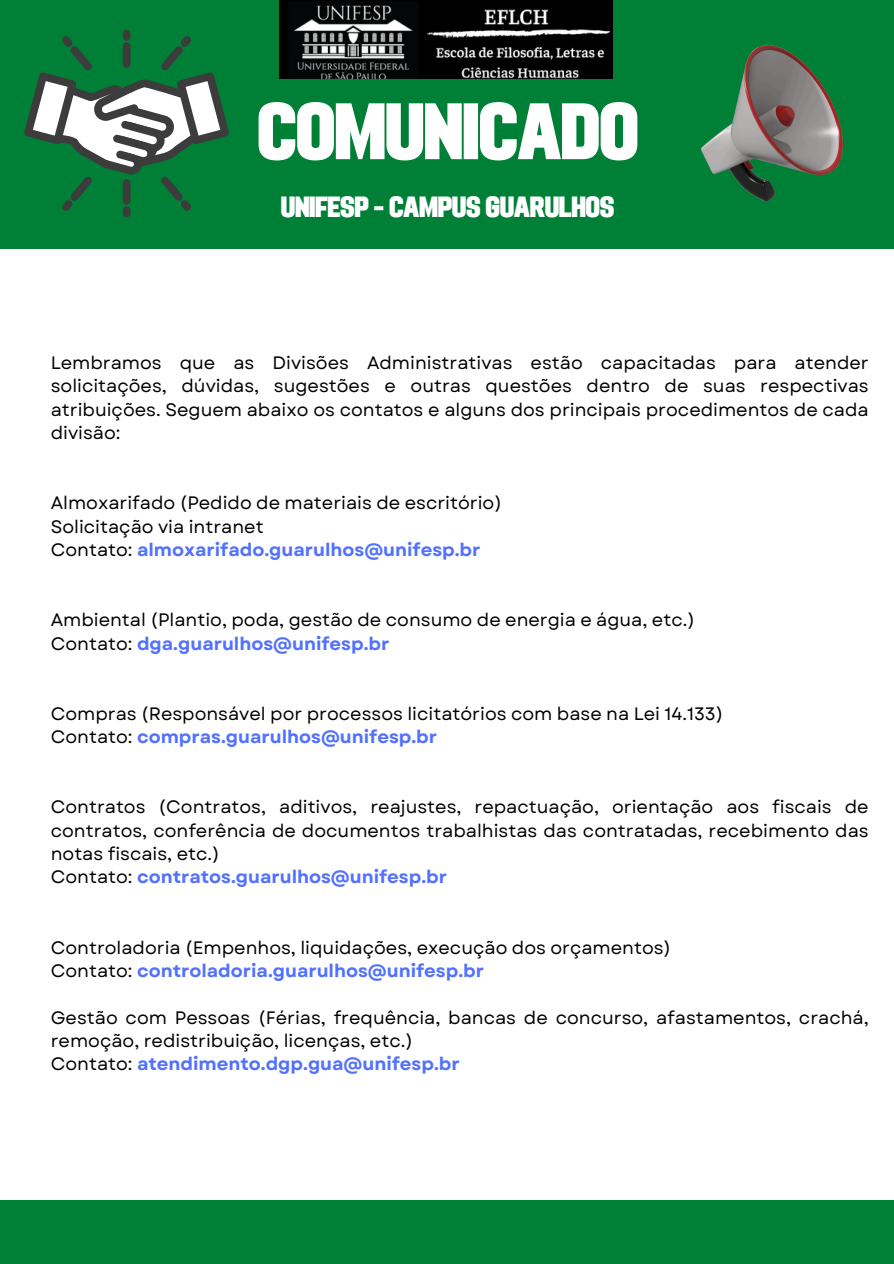
<style>
.page{position:relative;width:894px;height:1264px;background:#fff}
.page>*{position:absolute;margin:0;border:0;box-sizing:border-box;transform-origin:0 0}
.t1{font:79.8px "Adirek Sans 900";letter-spacing:-.015em;color:#fff}
.t2{font:29.25px "Adirek Sans 900";letter-spacing:-.015em;color:#fff}
.t3{font:18px/23.4px "Garet";color:#000;text-align:justify}
.t4{font:700 18px "Garet";color:#5271ff}
.s1{font-weight:400;color:#000}
</style>
<div class="page">
<div style="left:0;top:0;width:893px;height:248px;background:#008037"></div>
<div style="left:0;top:1199px;width:893px;height:64px;background:#008037"></div>
<img style="left:280px;top:0;width:332px;height:79px">
<img style="left:701px;top:46px;width:141px;height:156px">
<svg style="left:24px;top:30px;width:205px;height:187px"></svg>
<p class="t1" style="left:257px;top:85px;width:383px">COMUNICADO</p>
<p class="t2" style="left:281px;top:190px;width:335px">UNIFESP - CAMPUS GUARULHOS</p>
<p class="t3" style="left:51px;top:351px;width:819px">Lembramos que as Divisões Administrativas estão capacitadas para atender solicitações, dúvidas, sugestões e outras questões dentro de suas respectivas atribuições. Seguem abaixo os contatos e alguns dos principais procedimentos de cada divisão:</p>
<h1 class="t3" style="left:51px;top:491px;width:452px">Almoxarifado (Pedido de materiais de escritório)</h1>
<p class="t3" style="left:51px;top:515px;width:214px">Solicitação via intranet</p>
<p class="t4" style="left:51px;top:537px;width:431px"><span class="s1">Contato:</span> almoxarifado.guarulhos@unifesp.br</p>
<p class="t3" style="left:51px;top:608px;width:645px">Ambiental (Plantio, poda, gestão de consumo de energia e água, etc.)</p>
<p class="t4" style="left:51px;top:630px;width:340px"><span class="s1">Contato:</span> dga.guarulhos@unifesp.br</p>
<p class="t3" style="left:51px;top:702px;width:674px">Compras (Responsável por processos licitatórios com base na Lei 14.133)</p>
<p class="t4" style="left:51px;top:724px;width:388px"><span class="s1">Contato:</span> compras.guarulhos@unifesp.br</p>
<p class="t3" style="left:51px;top:795px;width:819px">Contratos (Contratos, aditivos, reajustes, repactuação, orientação aos fiscais de contratos, conferência de documentos trabalhistas das contratadas, recebimento das notas fiscais, etc.)</p>
<p class="t4" style="left:51px;top:864px;width:398px"><span class="s1">Contato:</span> contratos.guarulhos@unifesp.br</p>
<p class="t3" style="left:51px;top:935px;width:622px">Controladoria (Empenhos, liquidações, execução dos orçamentos)</p>
<p class="t4" style="left:51px;top:957px;width:435px"><span class="s1">Contato:</span> controladoria.guarulhos@unifesp.br</p>
<p class="t3" style="left:51px;top:1005px;width:819px">Gestão com Pessoas (Férias, frequência, bancas de concurso, afastamentos, crachá, remoção, redistribuição, licenças, etc.)</p>
<p class="t4" style="left:51px;top:1051px;width:410px"><span class="s1">Contato:</span> atendimento.dgp.gua@unifesp.br</p>
</div>
